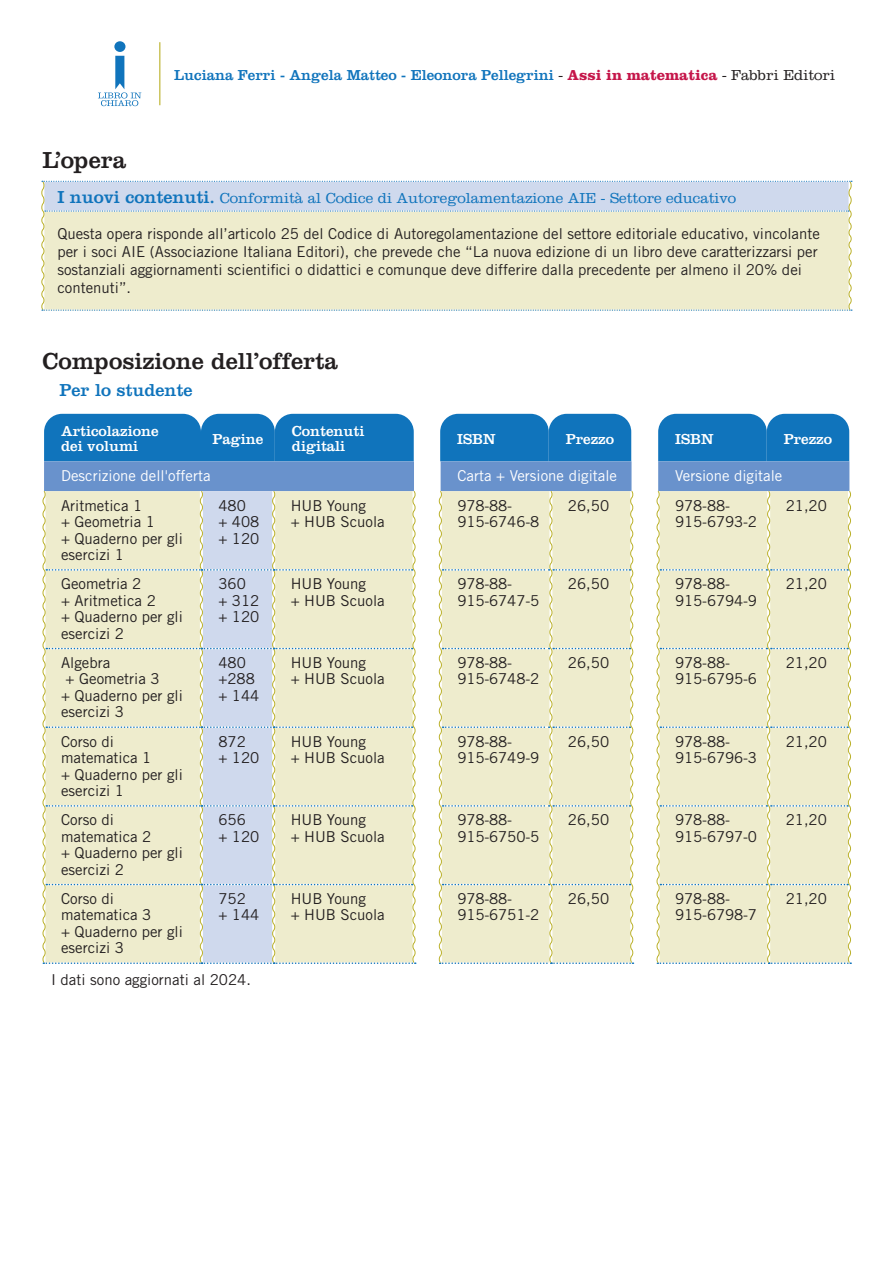
<style>
.page{position:relative;width:893px;height:1263px;background:#fff}
.page>*{position:absolute;margin:0;border:0;box-sizing:border-box;transform-origin:0 0}
.t1{font:24px "Clarendon";color:#231f20}
.t2{font:18px "Clarendon";color:#1074bc}
.t3{font:15px/16.5px "Trade Gothic LT Std";color:#231f20}
.t4{font:300 15px "Clarendon";color:#1074bc}
.t5{font:15px "Clarendon";color:#1074bc}
.t6{font:15px/15px "Clarendon";color:#fff}
.t7{font:15px "Trade Gothic LT Std";color:#fff}
.s1{font-weight:300;color:#231f20}
.s2{font-weight:700;color:#c5164a}
.s3{font-weight:400;font-size:18px}
</style>
<div class="page">
<hr style="left:159px;top:42px;width:1px;height:63px;background:#bbb12a">
<div style="left:114px;top:41px;width:11px;height:11px;background:#1074bc;border-radius:50%"></div>
<svg style="left:98px;top:56px;width:43px;height:50px"></svg>
<svg style="left:41px;top:181px;width:812px;height:130px;background:#e5e7d4"></svg>
<svg style="left:42px;top:414px;width:810px;height:550px;background:#d3ddd0"></svg>
<p class="t5" style="left:174px;top:66px;width:662px">Luciana Ferri - Angela Matteo - Eleonora Pellegrini <span class="s1">-</span> <span class="s2">Assi in matematica</span> <span class="s1">- Fabbri Editori</span></p>
<h1 class="t1" style="left:43px;top:146px;width:85px">L’opera</h1>
<p class="t4" style="left:57px;top:190px;width:680px"><span class="s3">I nuovi contenuti.</span> Conformità al Codice di Autoregolamentazione AIE - Settore educativo</p>
<p class="t3" style="left:57px;top:224px;width:764px;line-height:18px">Questa opera risponde all’articolo 25 del Codice di Autoregolamentazione del settore editoriale educativo, vincolante per i soci AIE (Associazione Italiana Editori), che prevede che “La nuova edizione di un libro deve caratterizzarsi per sostanziali aggiornamenti scientifici o didattici e comunque deve differire dalla precedente per almeno il 20% dei contenuti”.</p>
<h1 class="t1" style="left:43px;top:347px;width:297px">Composizione dell’offerta</h1>
<p class="t2" style="left:60px;top:379px;width:135px">Per lo studente</p>
<p class="t6" style="left:61px;top:423px;width:99px">Articolazione dei volumi</p>
<p class="t6" style="left:292px;top:423px;width:74px">Contenuti digitali</p>
<p class="t6" style="left:212px;top:431px;width:52px">Pagine</p>
<p class="t6" style="left:457px;top:431px;width:40px">ISBN</p>
<p class="t6" style="left:566px;top:431px;width:50px">Prezzo</p>
<p class="t6" style="left:675px;top:431px;width:40px">ISBN</p>
<p class="t6" style="left:784px;top:431px;width:50px">Prezzo</p>
<p class="t7" style="left:61px;top:466px;width:151px">Descrizione dell'offerta</p>
<p class="t7" style="left:457px;top:466px;width:161px">Carta + Versione digitale</p>
<p class="t7" style="left:675px;top:466px;width:109px">Versione digitale</p>
<p class="t3" style="left:61px;top:497px;width:123px">Aritmetica 1<br>+ Geometria 1<br>+ Quaderno per gli esercizi 1</p>
<p class="t3" style="left:218px;top:497px;width:43px">480<br>+ 408 + 120</p>
<p class="t3" style="left:291px;top:497px;width:95px">HUB Young<br>+ HUB Scuola</p>
<p class="t3" style="left:457px;top:497px;width:83px">978-88-<br>915-6746-8</p>
<p class="t3" style="left:568px;top:497px;width:43px">26,50</p>
<p class="t3" style="left:675px;top:497px;width:83px">978-88-<br>915-6793-2</p>
<p class="t3" style="left:786px;top:497px;width:43px">21,20</p>
<p class="t3" style="left:61px;top:575px;width:123px">Geometria 2<br>+ Aritmetica 2<br>+ Quaderno per gli esercizi 2</p>
<p class="t3" style="left:218px;top:575px;width:43px">360<br>+ 312 + 120</p>
<p class="t3" style="left:291px;top:575px;width:95px">HUB Young<br>+ HUB Scuola</p>
<p class="t3" style="left:457px;top:575px;width:83px">978-88-<br>915-6747-5</p>
<p class="t3" style="left:568px;top:575px;width:43px">26,50</p>
<p class="t3" style="left:675px;top:575px;width:83px">978-88-<br>915-6794-9</p>
<p class="t3" style="left:786px;top:575px;width:43px">21,20</p>
<p class="t3" style="left:61px;top:654px;width:51px">Algebra</p>
<p class="t3" style="left:66px;top:671px;width:95px">+ Geometria 3</p>
<p class="t3" style="left:61px;top:687px;width:123px">+ Quaderno per gli</p>
<p class="t3" style="left:61px;top:704px;width:64px">esercizi 3</p>
<p class="t3" style="left:218px;top:654px;width:43px">480 +288 + 144</p>
<p class="t3" style="left:291px;top:654px;width:95px">HUB Young<br>+ HUB Scuola</p>
<p class="t3" style="left:457px;top:654px;width:83px">978-88-<br>915-6748-2</p>
<p class="t3" style="left:568px;top:654px;width:43px">26,50</p>
<p class="t3" style="left:675px;top:654px;width:83px">978-88-<br>915-6795-6</p>
<p class="t3" style="left:786px;top:654px;width:43px">21,20</p>
<p class="t3" style="left:61px;top:733px;width:123px">Corso di matematica 1<br>+ Quaderno per gli esercizi 1</p>
<p class="t3" style="left:218px;top:733px;width:43px">872<br>+ 120</p>
<p class="t3" style="left:291px;top:733px;width:95px">HUB Young<br>+ HUB Scuola</p>
<p class="t3" style="left:457px;top:733px;width:83px">978-88-<br>915-6749-9</p>
<p class="t3" style="left:568px;top:733px;width:43px">26,50</p>
<p class="t3" style="left:675px;top:733px;width:83px">978-88-<br>915-6796-3</p>
<p class="t3" style="left:786px;top:733px;width:43px">21,20</p>
<p class="t3" style="left:61px;top:811px;width:123px">Corso di matematica 2<br>+ Quaderno per gli esercizi 2</p>
<p class="t3" style="left:218px;top:811px;width:43px">656<br>+ 120</p>
<p class="t3" style="left:291px;top:811px;width:95px">HUB Young<br>+ HUB Scuola</p>
<p class="t3" style="left:457px;top:811px;width:83px">978-88-<br>915-6750-5</p>
<p class="t3" style="left:568px;top:811px;width:43px">26,50</p>
<p class="t3" style="left:675px;top:811px;width:83px">978-88-<br>915-6797-0</p>
<p class="t3" style="left:786px;top:811px;width:43px">21,20</p>
<p class="t3" style="left:61px;top:890px;width:123px">Corso di matematica 3<br>+ Quaderno per gli esercizi 3</p>
<p class="t3" style="left:218px;top:890px;width:43px">752<br>+ 144</p>
<p class="t3" style="left:291px;top:890px;width:95px">HUB Young<br>+ HUB Scuola</p>
<p class="t3" style="left:457px;top:890px;width:83px">978-88-<br>915-6751-2</p>
<p class="t3" style="left:568px;top:890px;width:43px">26,50</p>
<p class="t3" style="left:675px;top:890px;width:83px">978-88-<br>915-6798-7</p>
<p class="t3" style="left:786px;top:890px;width:43px">21,20</p>
<p class="t3" style="left:51px;top:972px;width:201px">I dati sono aggiornati al 2024.</p>
</div>
